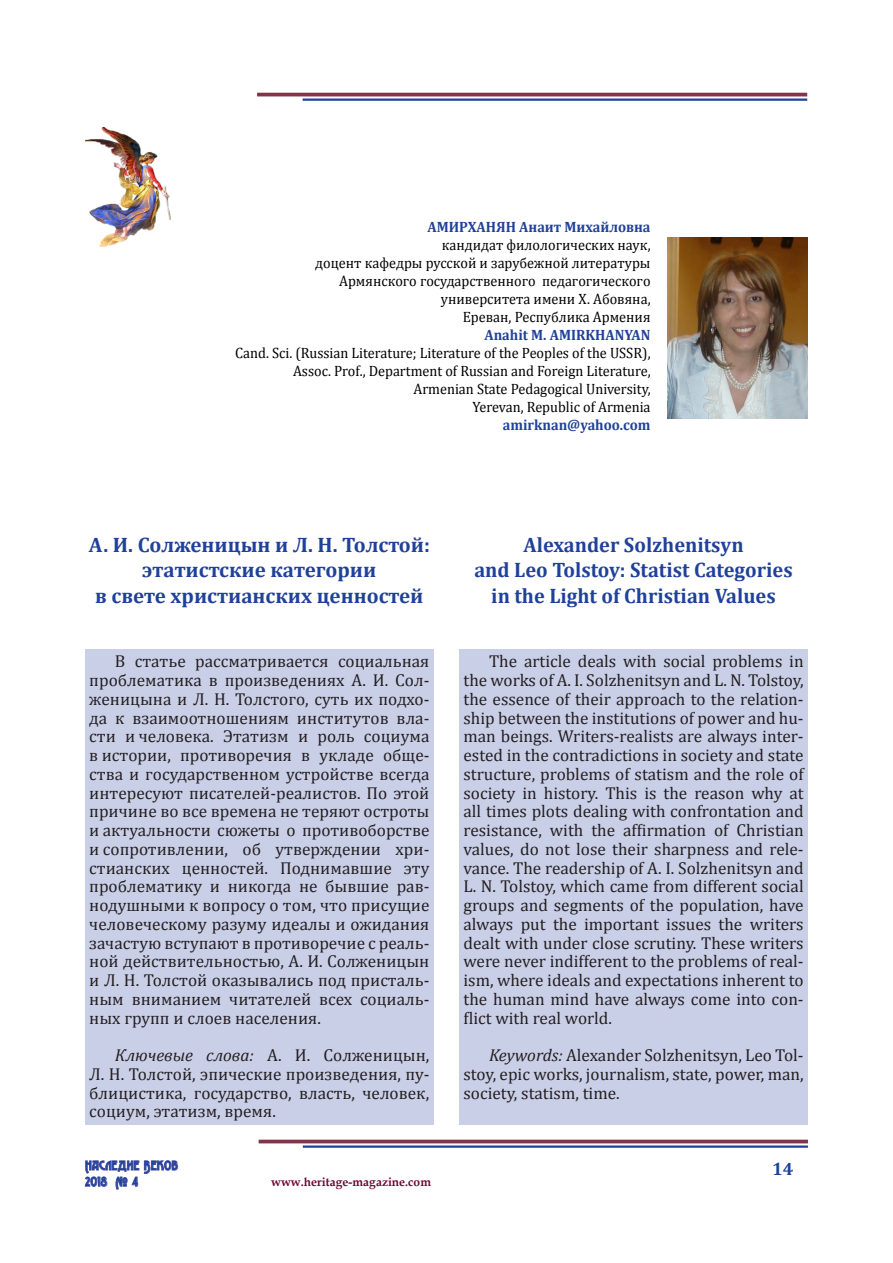
<style>
.page{position:relative;width:893px;height:1263px;background:#fff}
.page>*{position:absolute;margin:0;border:0;box-sizing:border-box;transform-origin:0 0}
.t1{font:700 21px/25.2px "Cambria";color:#20419a;text-align:center}
.t2{font:700 18px "Cambria";color:#20419a}
.t3{font:17.25px/18.8px "Cambria";color:#231f20;text-align:justify}
.t4{font:15px/18px "Cambria";color:#000001;text-align:right;scale:.95 1}
.t5{font:700 15px "Cambria";color:#20419a;scale:.95 1}
.t6{font:13.5px/16.2px "Advokat Modern";letter-spacing:.03em;color:#20419a}
.t7{font:700 12px "Book Antiqua";color:#6e0731}
.s1{font-style:italic}
</style>
<div class="page">
<div style="left:459px;top:650px;width:349px;height:475px;background:#cacfe8"></div>
<div style="left:85px;top:650px;width:349px;height:475px;background:#cacfe8"></div>
<img style="left:85px;top:128px;width:85px;height:119px">
<img style="left:668px;top:237px;width:139px;height:181px">
<hr style="left:259px;top:1140px;width:549px;height:3px;background:#823449">
<hr style="left:303px;top:1145px;width:505px;height:3px;background:#20419a">
<svg style="left:85px;top:1160px;width:93px;height:30px"></svg>
<hr style="left:257px;top:93px;width:550px;height:3px;background:#823449">
<hr style="left:303px;top:99px;width:504px;height:2px;background:#20419a">
<p class="t5" style="left:427px;top:216px;width:236px">АМИРХАНЯН Анаит Михайловна</p>
<p class="t4" style="left:315px;top:236px;width:354px">кандидат филологических наук,<br>доцент кафедры русской и зарубежной литературы Армянского государственного педагогического университета имени Х. Абовяна,<br>Ереван, Республика Армения</p>
<p class="t5" style="left:484px;top:324px;width:176px">Anahit M. AMIRKHANYAN</p>
<p class="t4" style="left:235px;top:344px;width:439px">Cand. Sci. (Russian Literature; Literature of the Peoples of the USSR), Assoc. Prof., Department of Russian and Foreign Literature, Armenian State Pedagogical University,<br>Yerevan, Republic of Armenia</p>
<p class="t5" style="left:503px;top:414px;width:157px">amirknan@yahoo.com</p>
<p class="t1" style="left:89px;top:532px;width:343px">А. И. Солженицын и Л. Н. Толстой: этатистские категории<br>в свете христианских ценностей</p>
<p class="t1" style="left:474px;top:532px;width:320px">Alexander Solzhenitsyn<br>and Leo Tolstoy: Statist Categories in the Light of Christian Values</p>
<p class="t3" style="left:89px;top:652px;width:342px;text-indent:26px">В статье рассматривается социальная проблематика в произведениях А. И. Сол&shy;женицына и Л. Н. Толстого, суть их подхо&shy;да к взаимоотношениям институтов вла&shy;сти и человека. Этатизм и роль социума в истории, противоречия в укладе обще&shy;ства и государственном устройстве всегда интересуют писателей-реалистов. По этой причине во все времена не теряют остроты и актуальности сюжеты о противоборстве и сопротивлении, об утверждении хри&shy;стианских ценностей. Поднимавшие эту проблематику и никогда не бывшие рав&shy;нодушными к вопросу о том, что присущие человеческому разуму идеалы и ожидания зачастую вступают в противоречие с реаль&shy;ной действительностью, А. И. Солженицын и Л. Н. Толстой оказывались под присталь&shy;ным вниманием читателей всех социаль&shy;ных групп и слоев населения.</p>
<p class="t3" style="left:89px;top:1046px;width:342px;text-indent:26px"><span class="s1">Ключевые слова:</span> А. И. Солженицын, Л. Н. Толстой, эпические произведения, пу&shy;блицистика, государство, власть, человек, социум, этатизм, время.</p>
<p class="t6" style="left:85px;top:1158px;width:95px">Наследие Веков<br>2018 № 4</p>
<p class="t7" style="left:271px;top:1174px;width:161px">www.heritage-magazine.com</p>
<p class="t3" style="left:463px;top:652px;width:342px;text-indent:26px">The article deals with social problems in the works of A. I. Solzhenitsyn and L. N. Tolstoy, the essence of their approach to the relation&shy;ship between the institutions of power and hu&shy;man beings. Writers-realists are always inter&shy;ested in the contradictions in society and state structure, problems of statism and the role of society in history. This is the reason why at all times plots dealing with confrontation and resistance, with the affirmation of Christian values, do not lose their sharpness and rele&shy;vance. The readership of A. I. Solzhenitsyn and L. N. Tolstoy, which came from different social groups and segments of the population, have always put the important issues the writers dealt with under close scrutiny. These writers were never indifferent to the problems of real&shy;ism, where ideals and expectations inherent to the human mind have always come into con&shy;flict with real world.</p>
<p class="t3" style="left:463px;top:1046px;width:342px;text-indent:26px"><span class="s1">Keywords:</span> Аlexander Solzhenitsyn, Leo Tol&shy;stoy, epic works, journalism, state, power, man, society, statism, time.</p>
<p class="t2" style="left:772px;top:1156px;width:23px">14</p>
</div>
